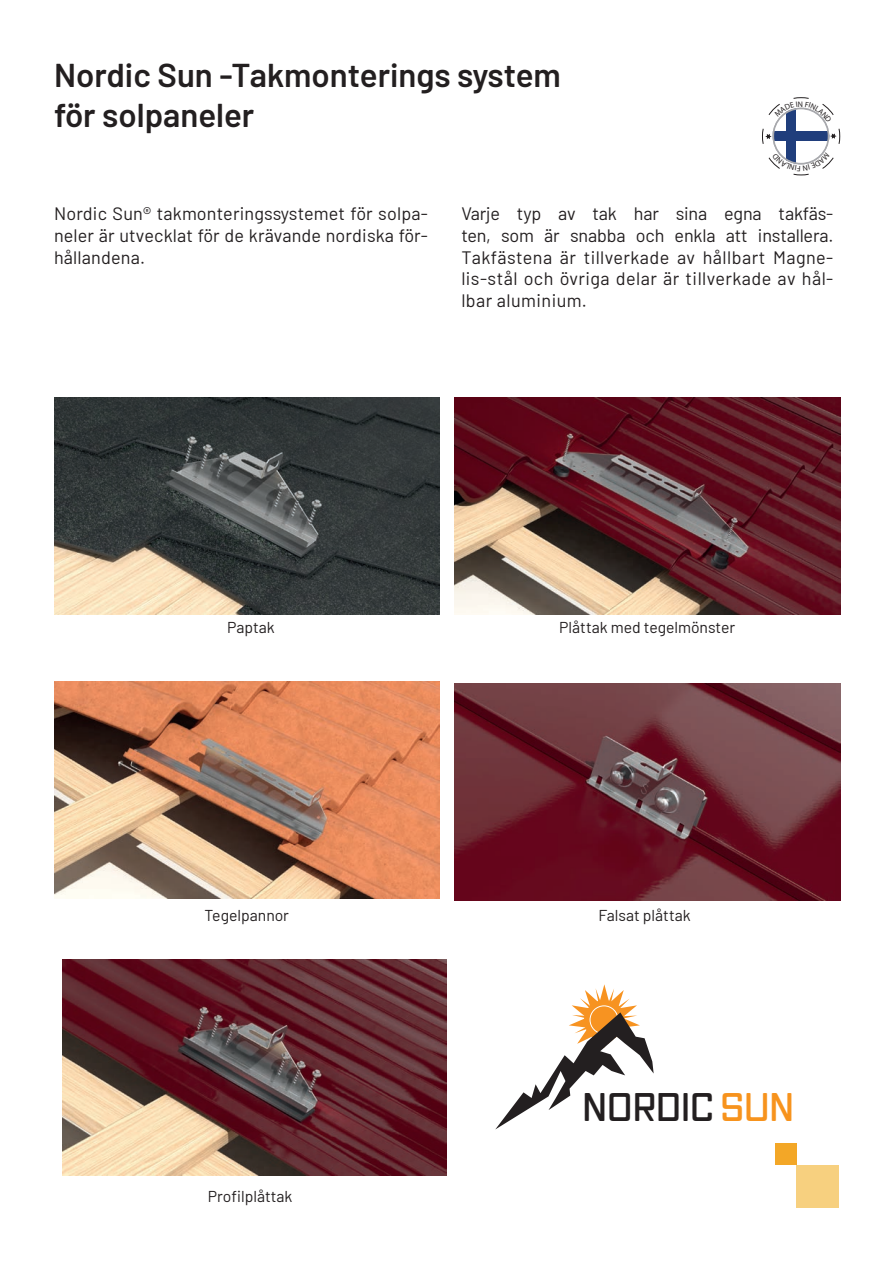
<style>
.page{position:relative;width:893px;height:1263px;background:#fff}
.page>*{position:absolute;margin:0;border:0;box-sizing:border-box;transform-origin:0 0}
.t1{font:600 38.7px "Vox Round";color:#231f20}
.t2{font:600 33px/39.6px "Barlow";color:#231f20}
.t3{font:18px/21.6px "Barlow";letter-spacing:.01em;color:#231f20;text-align:justify}
.t4{font:15.75px "Barlow";color:#231f20}
.s1{color:#f7931d}
</style>
<div class="page">
<img style="left:54px;top:397px;width:385px;height:217px">
<img style="left:455px;top:397px;width:385px;height:217px">
<img style="left:54px;top:681px;width:385px;height:217px">
<img style="left:455px;top:683px;width:385px;height:217px">
<img style="left:62px;top:959px;width:384px;height:216px">
<div style="left:796px;top:1165px;width:43px;height:42px;background:#f7d07f"></div>
<div style="left:775px;top:1143px;width:21px;height:22px;background:#f3a727"></div>
<svg style="left:495px;top:984px;width:159px;height:145px"></svg>
<svg style="left:762px;top:97px;width:79px;height:79px"></svg>
<h2 class="t2" style="left:54px;top:53px;width:508px">Nordic Sun -Takmonterings system för solpaneler</h2>
<p class="t3" style="left:54px;top:202px;width:375px">Nordic Sun® takmonteringssystemet för solpa&shy;neler är utvecklat för de krävande nordiska för&shy;hållandena.</p>
<p class="t3" style="left:461px;top:202px;width:374px">Varje typ av tak har sina egna takfäs&shy;ten, som är snabba och enkla att installera.<br>Takfästena är tillverkade av hållbart Magne&shy;lis-stål och övriga delar är tillverkade av hål&shy;lbar aluminium.</p>
<p class="t4" style="left:227px;top:616px;width:49px">Paptak</p>
<p class="t4" style="left:204px;top:904px;width:86px">Tegelpannor</p>
<p class="t4" style="left:208px;top:1185px;width:86px">Profilplåttak</p>
<p class="t4" style="left:559px;top:616px;width:177px">Plåttak med tegelmönster</p>
<p class="t4" style="left:598px;top:904px;width:94px">Falsat plåttak</p>
<h1 class="t1" style="left:583px;top:1081px;width:213px">NORDIC <span class="s1">SUN</span></h1>
</div>
